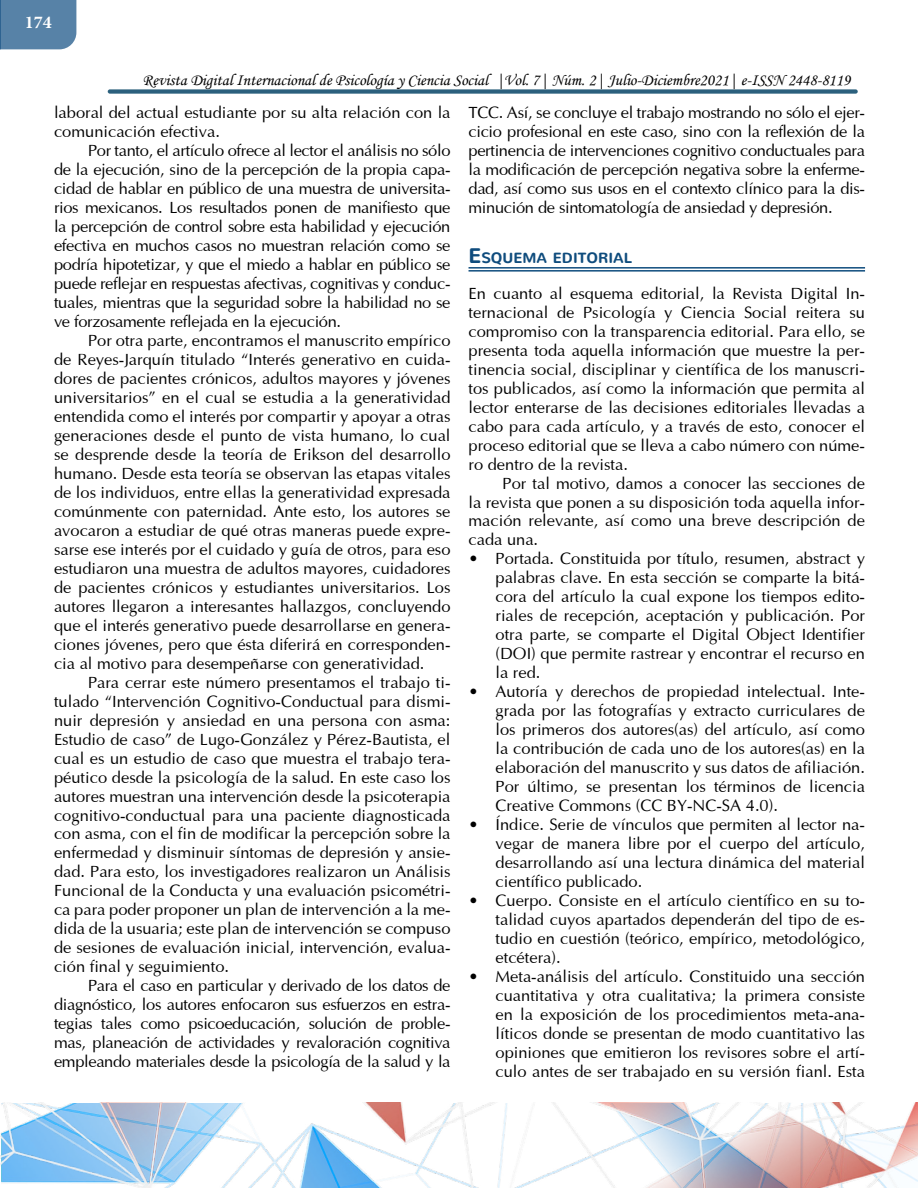
<style>
.page{position:relative;width:918px;height:1188px;background:#fff}
.page>*{position:absolute;margin:0;border:0;box-sizing:border-box;transform-origin:0 0}
.t1{font:700 18px "Minion Pro";color:#fff}
.t2{font:16.5px/18.9px "Optima";color:#000;text-align:justify}
.t3{font:16.5px "Monotype Corsiva";color:#000}
.Nivel_1{font:800 14.7px "Nunito";color:#0f4c7d}
.s1{font-size:21px}
</style>
<div class="page">
<div style="left:0;top:0;width:76px;height:49px;background:#5782a7"></div>
<img style="left:0;top:1103px;width:918px;height:84px">
<div style="left:108px;top:89px;width:750px;height:5px;background:#2b607d;border-radius:2px"></div>
<hr style="left:469px;top:267px;width:396px;height:2px;background:#0f4c7d">
<hr style="left:469px;top:270px;width:396px;height:2px;background:#0f4c7d">
<p class="t1" style="left:25px;top:10px;width:28px">174</p>
<p class="t3" style="left:143px;top:70px;width:709px">Revista Digital Internacional de Psicología y Ciencia Social |Vol. 7| Núm. 2| Julio-Diciembre2021| e-ISSN 2448-8119</p>
<p class="t2" style="left:54px;top:102px;width:398px">laboral del actual estudiante por su alta relación con la comunicación efectiva.</p>
<p class="t2" style="left:54px;top:140px;width:398px;text-indent:34px">Por tanto, el artículo ofrece al lector el análisis no sólo de la ejecución, sino de la percepción de la propia capa&shy;cidad de hablar en público de una muestra de universita&shy;rios mexicanos. Los resultados ponen de manifiesto que la percepción de control sobre esta habilidad y ejecución efectiva en muchos casos no muestran relación como se podría hipotetizar, y que el miedo a hablar en público se puede reflejar en respuestas afectivas, cognitivas y conduc&shy;tuales, mientras que la seguridad sobre la habilidad no se ve forzosamente reflejada en la ejecución.</p>
<p class="t2" style="left:54px;top:330px;width:398px;text-indent:34px">Por otra parte, encontramos el manuscrito empírico de Reyes-Jarquín titulado “Interés generativo en cuida&shy;dores de pacientes crónicos, adultos mayores y jóvenes universitarios” en el cual se estudia a la generatividad entendida como el interés por compartir y apoyar a otras generaciones desde el punto de vista humano, lo cual se desprende desde la teoría de Erikson del desarrollo humano. Desde esta teoría se observan las etapas vitales de los individuos, entre ellas la generatividad expresada comúnmente con paternidad. Ante esto, los autores se avocaron a estudiar de qué otras maneras puede expre&shy;sarse ese interés por el cuidado y guía de otros, para eso estudiaron una muestra de adultos mayores, cuidadores de pacientes crónicos y estudiantes universitarios. Los autores llegaron a interesantes hallazgos, concluyendo que el interés generativo puede desarrollarse en genera&shy;ciones jóvenes, pero que ésta diferirá en corresponden&shy;cia al motivo para desempeñarse con generatividad.</p>
<p class="t2" style="left:54px;top:671px;width:398px;text-indent:34px">Para cerrar este número presentamos el trabajo ti&shy;tulado “Intervención Cognitivo-Conductual para dismi&shy;nuir depresión y ansiedad en una persona con asma:<br>Estudio de caso” de Lugo-González y Pérez-Bautista, el cual es un estudio de caso que muestra el trabajo tera&shy;péutico desde la psicología de la salud. En este caso los autores muestran una intervención desde la psicoterapia cognitivo-conductual para una paciente diagnosticada con asma, con el fin de modificar la percepción sobre la enfermedad y disminuir síntomas de depresión y ansie&shy;dad. Para esto, los investigadores realizaron un Análisis Funcional de la Conducta y una evaluación psicométri&shy;ca para poder proponer un plan de intervención a la me&shy;dida de la usuaria; este plan de intervención se compuso de sesiones de evaluación inicial, intervención, evalua&shy;ción final y seguimiento.</p>
<p class="t2" style="left:54px;top:975px;width:398px;text-indent:34px">Para el caso en particular y derivado de los datos de diagnóstico, los autores enfocaron sus esfuerzos en estra&shy;tegias tales como psicoeducación, solución de proble&shy;mas, planeación de actividades y revaloración cognitiva empleando materiales desde la psicología de la salud y la</p>
<p class="t2" style="left:469px;top:102px;width:398px">TCC. Así, se concluye el trabajo mostrando no sólo el ejer&shy;cicio profesional en este caso, sino con la reflexión de la pertinencia de intervenciones cognitivo conductuales para la modificación de percepción negativa sobre la enferme&shy;dad, así como sus usos en el contexto clínico para la dis&shy;minución de sintomatología de ansiedad y depresión.</p>
<p class="Nivel_1" style="left:469px;top:244px;width:165px"><span class="s1">E</span>SQUEMA EDITORIAL</p>
<p class="t2" style="left:469px;top:283px;width:398px">En cuanto al esquema editorial, la Revista Digital In&shy;ternacional de Psicología y Ciencia Social reitera su compromiso con la transparencia editorial. Para ello, se presenta toda aquella información que muestre la per&shy;tinencia social, disciplinar y científica de los manuscri&shy;tos publicados, así como la información que permita al lector enterarse de las decisiones editoriales llevadas a cabo para cada artículo, y a través de esto, conocer el proceso editorial que se lleva a cabo número con núme&shy;ro dentro de la revista.</p>
<p class="t2" style="left:469px;top:472px;width:398px;text-indent:34px">Por tal motivo, damos a conocer las secciones de la revista que ponen a su disposición toda aquella infor&shy;mación relevante, así como una breve descripción de cada una.</p>
<p class="t2" style="left:496px;top:548px;width:371px;text-indent:-27px">• Portada. Constituida por título, resumen, abstract y palabras clave. En esta sección se comparte la bitá&shy;cora del artículo la cual expone los tiempos edito&shy;riales de recepción, aceptación y publicación. Por otra parte, se comparte el Digital Object Identifier (DOI) que permite rastrear y encontrar el recurso en la red.</p>
<p class="t2" style="left:496px;top:681px;width:371px;text-indent:-27px">• Autoría y derechos de propiedad intelectual. Inte&shy;grada por las fotografías y extracto curriculares de los primeros dos autores(as) del artículo, así como la contribución de cada uno de los autores(as) en la elaboración del manuscrito y sus datos de afiliación.<br>Por último, se presentan los términos de licencia Creative Commons (CC BY-NC-SA 4.0).</p>
<p class="t2" style="left:496px;top:814px;width:371px;text-indent:-27px">• Índice. Serie de vínculos que permiten al lector na&shy;vegar de manera libre por el cuerpo del artículo, desarrollando así una lectura dinámica del material científico publicado.</p>
<p class="t2" style="left:496px;top:890px;width:371px;text-indent:-27px">• Cuerpo. Consiste en el artículo científico en su to&shy;talidad cuyos apartados dependerán del tipo de es&shy;tudio en cuestión (teórico, empírico, metodológico, etcétera).</p>
<p class="t2" style="left:496px;top:966px;width:371px;text-indent:-27px">• Meta-análisis del artículo. Constituido una sección cuantitativa y otra cualitativa; la primera consiste en la exposición de los procedimientos meta-ana&shy;líticos donde se presentan de modo cuantitativo las opiniones que emitieron los revisores sobre el artí&shy;culo antes de ser trabajado en su versión fianl. Esta</p>
</div>
